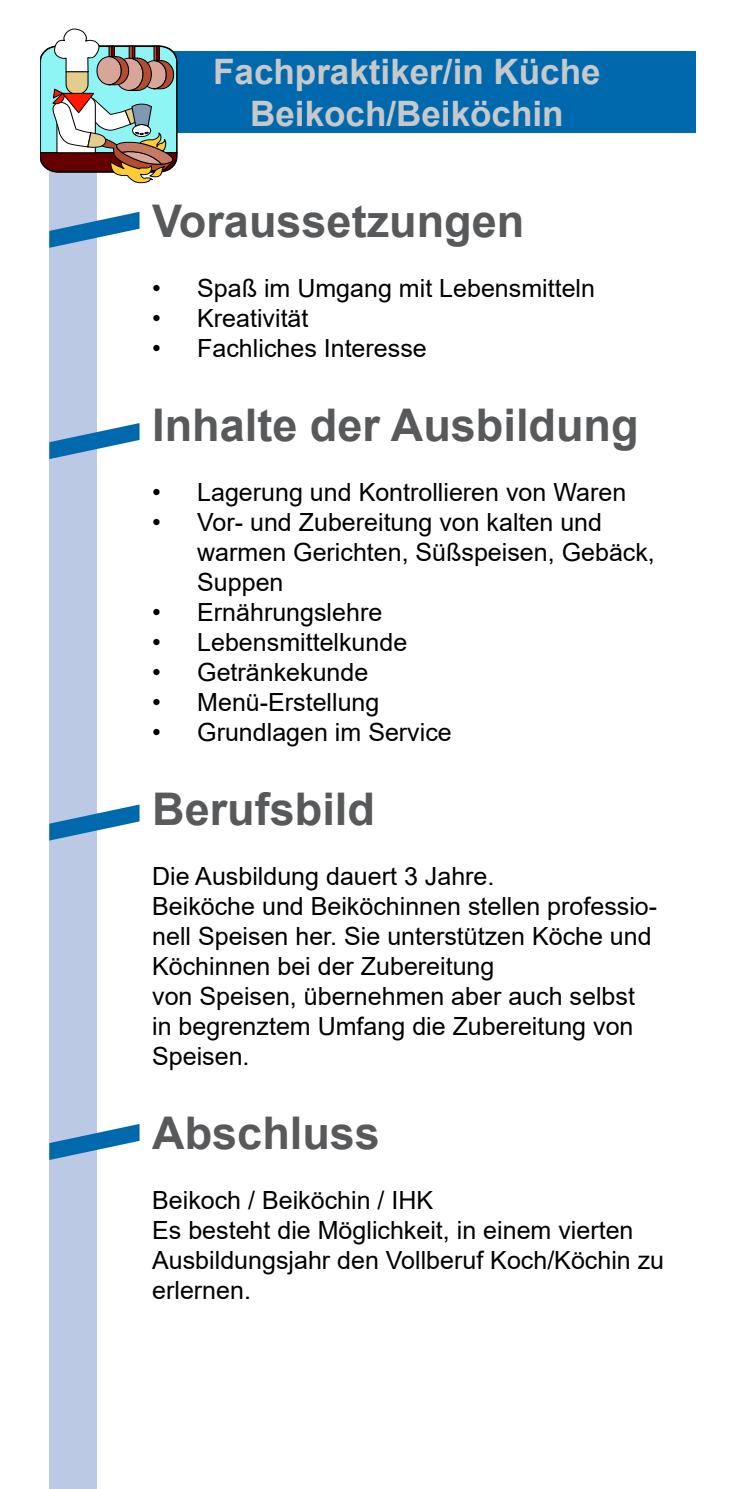
<style>
.page{position:relative;width:745px;height:1489px;background:#fff}
.page>*{position:absolute;margin:0;border:0;box-sizing:border-box;transform-origin:0 0}
.t1{font:700 45px "Arial";color:#58595b}
.t2{font:700 35px/42px "Arial";color:#c7c8ca;text-align:center}
.t3{font:25px/30px "Arial";color:#000}
</style>
<div class="page">
<div style="left:50px;top:51px;width:47px;height:1437px;background:#bbc9e4"></div>
<div style="left:97px;top:51px;width:597px;height:82px;background:#0069ad"></div>
<svg style="left:40px;top:29px;width:137px;height:154px"></svg>
<svg style="left:49px;top:1123px;width:90px;height:36px"></svg>
<svg style="left:49px;top:804px;width:90px;height:36px"></svg>
<svg style="left:49px;top:423px;width:90px;height:36px"></svg>
<svg style="left:49px;top:212px;width:90px;height:36px"></svg>
<h2 class="t2" style="left:213px;top:51px;width:389px">Fachpraktiker/in Küche<br>Beikoch/Beiköchin</h2>
<h1 class="t1" style="left:152px;top:189px;width:373px">Voraussetzungen</h1>
<p class="t3" style="left:152px;top:273px;width:444px">• Spaß im Umgang mit Lebensmitteln</p>
<p class="t3" style="left:152px;top:303px;width:158px">• Kreativität</p>
<p class="t3" style="left:152px;top:333px;width:276px">• Fachliches Interesse</p>
<h1 class="t1" style="left:152px;top:393px;width:487px">Inhalte der Ausbildung</h1>
<p class="t3" style="left:152px;top:477px;width:475px">• Lagerung und Kontrollieren von Waren</p>
<p class="t3" style="left:197px;top:507px;width:459px;text-indent:-45px">• Vor- und Zubereitung von kalten und warmen Gerichten, Süßspeisen, Gebäck,<br>Suppen</p>
<p class="t3" style="left:152px;top:597px;width:231px">• Ernährungslehre</p>
<p class="t3" style="left:152px;top:627px;width:256px">• Lebensmittelkunde</p>
<p class="t3" style="left:152px;top:657px;width:217px">• Getränkekunde</p>
<p class="t3" style="left:152px;top:687px;width:228px">• Menü-Erstellung</p>
<p class="t3" style="left:152px;top:717px;width:301px">• Grundlagen im Service</p>
<h1 class="t1" style="left:152px;top:777px;width:224px">Berufsbild</h1>
<p class="t3" style="left:152px;top:861px;width:506px">Die Ausbildung dauert 3 Jahre.<br>Beiköche und Beiköchinnen stellen professio&shy;nell Speisen her. Sie unterstützen Köche und Köchinnen bei der Zubereitung<br>von Speisen, übernehmen aber auch selbst in begrenztem Umfang die Zubereitung von Speisen.</p>
<h1 class="t1" style="left:152px;top:1101px;width:229px">Abschluss</h1>
<p class="t3" style="left:152px;top:1185px;width:513px">Beikoch / Beiköchin / IHK<br>Es besteht die Möglichkeit, in einem vierten<br>Ausbildungsjahr den Vollberuf Koch/Köchin zu erlernen.</p>
</div>
